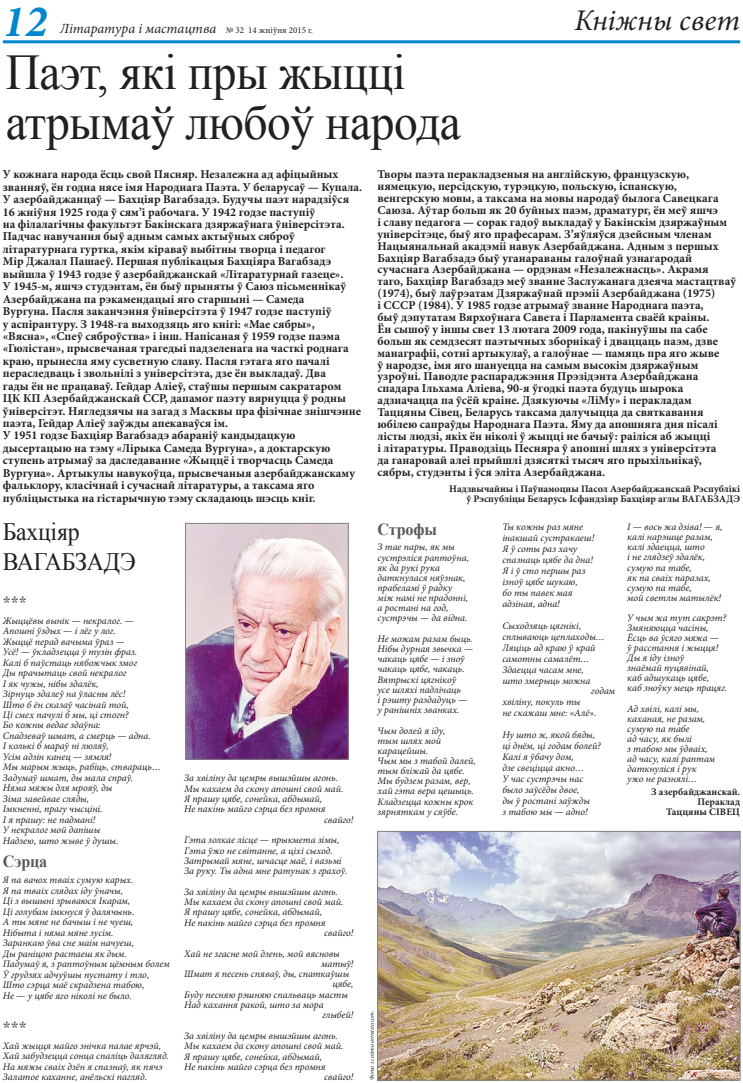
<style>
.page{position:relative;width:743px;height:1083px;background:#fff}
.page>*{position:absolute;margin:0;border:0;box-sizing:border-box;transform-origin:0 0}
.t1{font:50px/50px "Times New Roman";letter-spacing:-.01em;color:#231f20;scale:.95 1}
.t2{font:italic 700 45px "Minion Pro";color:#0087cd}
.t3{font:italic 30px "Minion Pro";color:#231f20}
.t4{font:25px/30px "Times New Roman";letter-spacing:-.01em;color:#231f20;scale:.95 1}
.t5{font:700 17px "Times New Roman";letter-spacing:-.01em;color:#58595b;scale:.95 1}
.t6{font:italic 14px "Minion Pro";color:#231f20}
.t7{font:700 12px/12.4px "Minion Pro";color:#231f20}
.t8{font:italic 10px/10.5px "Minion Pro";color:#231f20}
.t9{font:700 10px/10px "Minion Pro";color:#231f20;text-align:right}
.t10{font:italic 6px "Minion Pro";letter-spacing:-.005em;color:#231f20}
.s1{font-style:normal;font-size:9px}
</style>
<div class="page">
<hr style="left:3px;top:40px;width:737px;height:3px;background:#0087cd">
<img style="left:187px;top:525px;width:159px;height:232px">
<div style="left:185px;top:523px;width:163px;height:236px;border:1px solid #808285"></div>
<img style="left:379px;top:833px;width:359px;height:245px">
<div style="left:377px;top:831px;width:363px;height:249px;border:1px solid #808285"></div>
<h2 class="t2" style="left:3px;top:4px;width:46px">12</h2>
<p class="t6" style="left:60px;top:23px;width:254px">Літаратура і мастацтва <span class="s1">№ 32 14 жніўня 2015 г.</span></p>
<h3 class="t3" style="left:574px;top:9px;width:167px">Кніжны свет</h3>
<h1 class="t1" style="left:6px;top:47px;width:480px">Паэт, які пры жыцці атрымаў любоў народа</h1>
<p class="t7" style="left:3px;top:169px;width:361px">У кожнага народа ёсць свой Пясняр. Незалежна ад афіцыйных званняў, ён годна нясе імя Народнага Паэта. У беларусаў — Купала.<br>У азербайджанцаў — Бахціяр Вагабзадэ. Будучы паэт нарадзіўся 16 жніўня 1925 года ў сям’і рабочага. У 1942 годзе паступіў<br>на філалагічны факультэт Бакінскага дзяржаўнага ўніверсітэта.<br>Падчас навучання быў адным самых актыўных сяброў літаратурнага гуртка, якім кіраваў выбітны творца і педагог<br>Мір Джалал Пашаеў. Першая публікацыя Бахціяра Вагабзадэ выйшла ў 1943 годзе ў азербайджанскай «Літаратурнай газеце».<br>У 1945-м, яшчэ студэнтам, ён быў прыняты ў Саюз пісьменнікаў Азербайджана па рэкамендацыі яго старшыні — Самеда<br>Вургуна. Пасля заканчэння ўніверсітэта ў 1947 годзе паступіў<br>у аспірантуру. З 1948-га выходзяць яго кнігі: «Мае сябры», «Вясна», «Спеў сяброўства» і інш. Напісаная ў 1959 годзе паэма «Гюлістан», прысвечаная трагедыі падзеленага на часткі роднага краю, прынесла яму сусветную славу. Пасля гэтага яго пачалі пераследваць і звольнілі з універсітэта, дзе ён выкладаў. Два<br>гады ён не працаваў. Гейдар Аліеў, стаўшы першым сакратаром<br>ЦК КП Азербайджанскай ССР, дапамог паэту вярнуцца ў родны ўніверсітэт. Нягледзячы на загад з Масквы пра фізічнае знішчэнне паэта, Гейдар Аліеў заўжды апекаваўся ім.<br>У 1951 годзе Бахціяр Вагабзадэ абараніў кандыдацкую дысертацыю на тэму «Лірыка Самеда Вургуна», а доктарскую ступень атрымаў за даследаванне «Жыццё і творчасць Самеда Вургуна». Артыкулы навукоўца, прысвечаныя азербайджанскаму фальклору, класічнай і сучаснай літаратуры, а таксама яго публіцыстыка на гістарычную тэму складаюць шэсць кніг.</p>
<p class="t7" style="left:377px;top:170px;width:360px;line-height:11.9px">Творы паэта перакладзеныя на англійскую, французскую, нямецкую, персідскую, турэцкую, польскую, іспанскую, венгерскую мовы, а таксама на мовы народаў былога Савецкага Саюза. Аўтар больш як 20 буйных паэм, драматург, ён меў яшчэ<br>і славу педагога — сорак гадоў выкладаў у Бакінскім дзяржаўным універсітэце, быў яго прафесарам. З’яўляўся дзейсным членам Нацыянальнай акадэміі навук Азербайджана. Адным з першых Бахціяр Вагабзадэ быў уганараваны галоўнай узнагародай сучаснага Азербайджана — ордэнам «Незалежнасць». Акрамя таго, Бахціяр Вагабзадэ меў званне Заслужанага дзеяча мастацтваў (1974), быў лаўрэатам Дзяржаўнай прэміі Азербайджана (1975)<br>і СССР (1984). У 1985 годзе атрымаў званне Народнага паэта,<br>быў дэпутатам Вярхоўнага Савета і Парламента сваёй краіны.<br>Ён сышоў у іншы свет 13 лютага 2009 года, пакінуўшы па сабе больш як семдзесят паэтычных зборнікаў і дваццаць паэм, дзве манаграфіі, сотні артыкулаў, а галоўнае — памяць пра яго жыве<br>ў народзе, імя яго шануецца на самым высокім дзяржаўным узроўні. Паводле распараджэння Прэзідэнта Азербайджана спадара Ільхама Аліева, 90-я ўгодкі паэта будуць шырока адзначацца па ўсёй краіне. Дзякуючы «ЛіМу» і перакладам Таццяны Сівец, Беларусь таксама далучыцца да святкавання юбілею сапраўды Народнага Паэта. Яму да апошняга дня пісалі лісты людзі, якіх ён ніколі ў жыцці не бачыў: раіліся аб жыцці<br>і літаратуры. Праводзіць Песняра ў апошні шлях з універсітэта<br>да ганаровай алеі прыйшлі дзясяткі тысяч яго прыхільнікаў, сябры, студэнты і ўся эліта Азербайджана.</p>
<p class="t9" style="left:449px;top:484px;width:292px">Надзвычайны і Паўнамоцны Пасол Азербайджанскай Рэспублікі ў Рэспубліцы Беларусь Ісфандзіяр Бахціяр аглы ВАГАБЗАДЭ</p>
<h3 class="t4" style="left:3px;top:517px;width:142px">Бахціяр<br>ВАГАБЗАДЭ</h3>
<h3 class="t5" style="left:377px;top:519px;width:64px">Строфы</h3>
<p class="t8" style="left:377px;top:543px;width:93px;line-height:10.1px">З тае пары, як мы сустрэліся раптоўна, як да рукі рука даткнулася няўзнак, прабеламі ў радку між намі не прадонні, а ростані на год, сустрэчы — да відна.</p>
<p class="t8" style="left:377px;top:634px;width:97px;line-height:10.2px">Не можам разам быць.<br>Нібы дурная звычка — чакаць цябе — і зноў чакаць цябе, чакаць.<br>Вятрыскі цягнікоў<br>усе шляхі падлічаць<br>і рэшту раздадуць — у ранішніх званках.</p>
<p class="t8" style="left:377px;top:726px;width:100px;line-height:10.2px">Чым долей я іду,<br>тым шлях мой карацейшы.<br>Чым мы з табой далей, тым бліжай да цябе.<br>Мы будзем разам, вер, хай гэта вера цешыць.<br>Кладзецца кожны крок зярняткам у сяўбе.</p>
<h3 class="t5" style="left:3px;top:592px;width:27px">***</h3>
<p class="t8" style="left:3px;top:616px;width:160px">Жыццёвы вынік — некралог. —<br>Апошні ўздых — і лёг у лог.<br>Жыццё перад вачыма ўраз —<br>Усё! — ўкладзецца ў тузін фраз.<br>Калі б паўстаць нябожчык змог<br>Ды прачытаць свой некралог<br>І як чужы, нібы здалёк,<br>Зірнуць здалеў на ўласны лёс!<br>Што б ён сказаў часінай той,<br>Ці смех пачулі б мы, ці стогн?<br>Бо кожны ведае здаўна:<br>Спадзеваў шмат, а смерць — адна.<br>І колькі б мараў ні люляў,<br>Усім адзін канец — зямля!<br>Мы марым жыць, рабіць, ствараць…<br>Задумаў шмат, ды мала спраў.<br>Няма мяжы для мрояў, ды<br>Зіма завейвае сляды,<br>Імкненні, прагу чысціні.<br>І я прашу: не падмані!<br>У некралог мой дапішы<br>Надзею, што жыве ў душы.</p>
<h3 class="t5" style="left:3px;top:852px;width:48px">Сэрца</h3>
<p class="t8" style="left:3px;top:876px;width:168px">Я па вачох тваіх сумую карых.<br>Я па тваіх слядах іду ўначы,<br>Ці з вышыні зрываюся Ікарам,<br>Ці голубам імкнуся ў далячынь.<br>А ты мяне не бачыш і не чуеш,<br>Нібыта і няма мяне зусім.<br>Заранкаю ўва сне маім начуеш,<br>Ды раніцою растаеш як дым.<br>Падумаў я, з раптоўным цёмным болем<br>Ў грудзях адчуўшы пустату і тло,<br>Што сэрца маё скрадзена табою,<br>Не — у цябе яго ніколі не было.</p>
<h3 class="t5" style="left:3px;top:1017px;width:27px">***</h3>
<p class="t8" style="left:3px;top:1041px;width:168px">Хай жыцця майго знічка палае ярчэй, Хай забудзецца сонца спаліць далягляд.<br>На мяжы сваіх дзён я спазнаў, як пячэ Залатое каханне, анёльскі пагляд.</p>
<p class="t8" style="left:184px;top:774px;width:155px">За хвіліну да цемры вышэйшы агонь.</p>
<p class="t8" style="left:184px;top:784px;width:161px">Мы кахаем да скону апошні свой май.</p>
<p class="t8" style="left:184px;top:794px;width:139px">Я прашу цябе, сонейка, абдымай,</p>
<p class="t8" style="left:184px;top:805px;width:143px">Не пакінь майго сэрца без промня</p>
<p class="t8" style="left:324px;top:815px;width:31px">свайго!</p>
<p class="t8" style="left:184px;top:836px;width:165px">Гэта золкае лісце — прыкмета зімы, Гэта ўжо не світанне, а ціхі сыход.<br>Затрымай мяне, шчасце маё, і вазьмі За руку. Ты адна мне ратунак з грахоў.</p>
<p class="t8" style="left:184px;top:887px;width:155px">За хвіліну да цемры вышэйшы агонь.</p>
<p class="t8" style="left:184px;top:897px;width:161px">Мы кахаем да скону апошні свой май.</p>
<p class="t8" style="left:184px;top:908px;width:139px">Я прашу цябе, сонейка, абдымай,</p>
<p class="t8" style="left:184px;top:918px;width:143px">Не пакінь майго сэрца без промня</p>
<p class="t8" style="left:324px;top:928px;width:31px">свайго!</p>
<p class="t8" style="left:184px;top:949px;width:157px">Хай не згасне мой дзень, мой вясновы</p>
<p class="t8" style="left:321px;top:959px;width:34px">матыў!</p>
<p class="t8" style="left:184px;top:969px;width:166px">Шмат я песень спяваў, ды, спаткаўшы</p>
<p class="t8" style="left:332px;top:980px;width:23px">цябе,</p>
<p class="t8" style="left:184px;top:990px;width:165px">Буду песняю рэшняю спальваць масты</p>
<p class="t8" style="left:184px;top:1000px;width:141px">Над кахання ракой, што за мора</p>
<p class="t8" style="left:322px;top:1011px;width:33px">глыбей!</p>
<p class="t8" style="left:184px;top:1031px;width:155px">За хвіліну да цемры вышэйшы агонь.</p>
<p class="t8" style="left:184px;top:1042px;width:161px">Мы кахаем да скону апошні свой май.</p>
<p class="t8" style="left:184px;top:1052px;width:139px">Я прашу цябе, сонейка, абдымай,</p>
<p class="t8" style="left:184px;top:1062px;width:143px">Не пакінь майго сэрца без промня</p>
<p class="t8" style="left:324px;top:1072px;width:31px">свайго!</p>
<p class="t10" style="left:369px;top:1080px;width:71px;rotate:-90deg">Фота з сайта artmisto.com.</p>
<p class="t8" style="left:502px;top:522px;width:93px;line-height:10.9px">Ты кожны раз мяне інакшай сустракаеш!<br>Я ў соты раз хачу спазнаць цябе да дна!<br>Я і ў сто першы раз ізноў цябе шукаю,<br>бо ты павек мая адзіная, адна!</p>
<p class="t8" style="left:502px;top:621px;width:80px">Сыходзяць цягнікі,</p>
<p class="t8" style="left:502px;top:632px;width:104px">сплываюць цеплаходы…</p>
<p class="t8" style="left:502px;top:643px;width:95px">Ляціць ад краю ў край</p>
<p class="t8" style="left:502px;top:654px;width:89px">самотны самалёт…</p>
<p class="t8" style="left:502px;top:665px;width:83px">Здаецца часам мне,</p>
<p class="t8" style="left:502px;top:676px;width:90px">што змерыць можна</p>
<p class="t8" style="left:591px;top:687px;width:25px">годам</p>
<p class="t8" style="left:502px;top:698px;width:79px">хвіліну, покуль ты</p>
<p class="t8" style="left:502px;top:709px;width:95px">не скажаш мне: «Алё».</p>
<p class="t8" style="left:502px;top:730px;width:100px;line-height:10.9px">Ну што ж, якой бяды, ці днём, ці годам болей?<br>Калі я ўбачу дом,<br>дзе свеціцца акно…<br>У час сустрэчы нас было заўсёды двое,<br>ды ў ростані заўжды<br>з табою мы — адно!</p>
<p class="t8" style="left:627px;top:523px;width:97px;line-height:10px">І — вось жа дзіва! — я, калі нарэшце разам, калі здаецца, што<br>і не глядзеў здалёк, сумую па табе,<br>як па сваіх паразах, сумую па табе,<br>мой светлы матылёк!</p>
<p class="t8" style="left:627px;top:613px;width:101px;line-height:10.1px">У чым жа тут сакрэт?<br>Змяняюцца часіны,<br>Ёсць ва ўсяго мяжа —<br>ў расстання і жыцця!<br>Ды я іду ізноў<br>знаёмай пуцявінай,<br>каб адшукаць цябе,<br>каб зноўку мець працяг.</p>
<p class="t8" style="left:627px;top:704px;width:89px;line-height:10px">Ад хвілі, калі мы, каханая, не разам, сумую па табе<br>ад часу, як былі<br>з табою мы ўдваіх, ад часу, калі раптам даткнуліся і рук ужо не разнялі…</p>
<p class="t9" style="left:651px;top:787px;width:90px">З азербайджанскай.<br>Пераклад<br>Таццяны СІВЕЦ</p>
</div>
